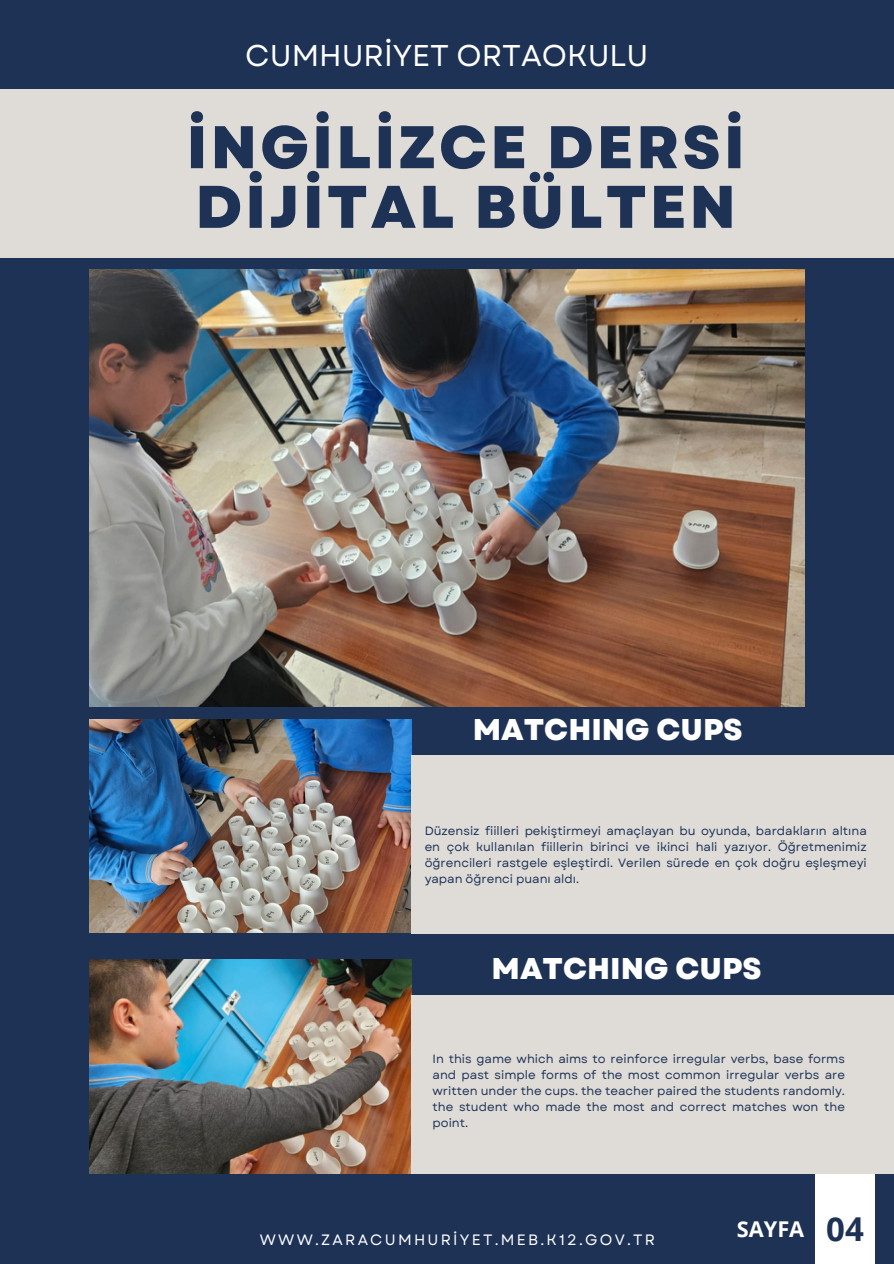
<style>
.page{position:relative;width:894px;height:1264px;background:#fff}
.page>*{position:absolute;margin:0;border:0;box-sizing:border-box;transform-origin:0 0}
.t1{font:800 60px/59.7px "Garet";letter-spacing:.05em;color:#1e3256}
.t2{font:700 32.85px "Open Sans";color:#1e3256}
.t3{font:800 30px "Garet";color:#fff}
.t4{font:30px "Garet";color:#fff}
.t5{font:700 21.75px "Open Sans";color:#fff}
.t6{font:15px "Garet";letter-spacing:.15em;color:#fff}
.t7{font:12px/16px "Garet";color:#1e3256;text-align:justify}
</style>
<div class="page">
<div style="left:0;top:0;width:893px;height:1263px;background:#1e3256"></div>
<div style="left:0;top:89px;width:893px;height:169px;background:#dfdcd8"></div>
<img style="left:89px;top:959px;width:322px;height:214px">
<img style="left:89px;top:719px;width:322px;height:213px">
<div style="left:815px;top:1172px;width:59px;height:91px;background:#fff"></div>
<div style="left:411px;top:754px;width:482px;height:179px;background:#dfdcd8"></div>
<div style="left:411px;top:995px;width:482px;height:179px;background:#dfdcd8"></div>
<img style="left:89px;top:269px;width:715px;height:437px">
<h4 class="t4" style="left:245px;top:34px;width:404px">CUMHURİYET ORTAOKULU</h4>
<h2 class="t1" style="left:186px;top:118px;width:559px">İNGİLİZCE DERSİ<br>DİJİTAL BÜLTEN</h2>
<p class="t3" style="left:472px;top:707px;width:271px">MATCHING CUPS</p>
<p class="t7" style="left:424px;top:822px;width:443px;text-align:left">Düzensiz fiilleri pekiştirmeyi amaçlayan bu oyunda, bardakların altına en çok kullanılan fiillerin birinci ve ikinci hali yazıyor. Öğretmenimiz öğrencileri rastgele eşleştirdi. Verilen sürede en çok doğru eşleşmeyi yapan öğrenci puanı aldı.</p>
<p class="t3" style="left:491px;top:946px;width:271px">MATCHING CUPS</p>
<h2 class="t7" style="left:432px;top:1050px;width:414px">In this game which aims to reinforce irregular verbs, base forms and past simple forms of the most common irregular verbs are written under the cups. the teacher paired the students randomly. the student who made the most and correct matches won the point.</h2>
<p class="t6" style="left:260px;top:1229px;width:396px">WWW.ZARACUMHURİYET.MEB.K12.GOV.TR</p>
<p class="t5" style="left:736px;top:1213px;width:69px">SAYFA</p>
<p class="t2" style="left:826px;top:1205px;width:39px">04</p>
</div>
